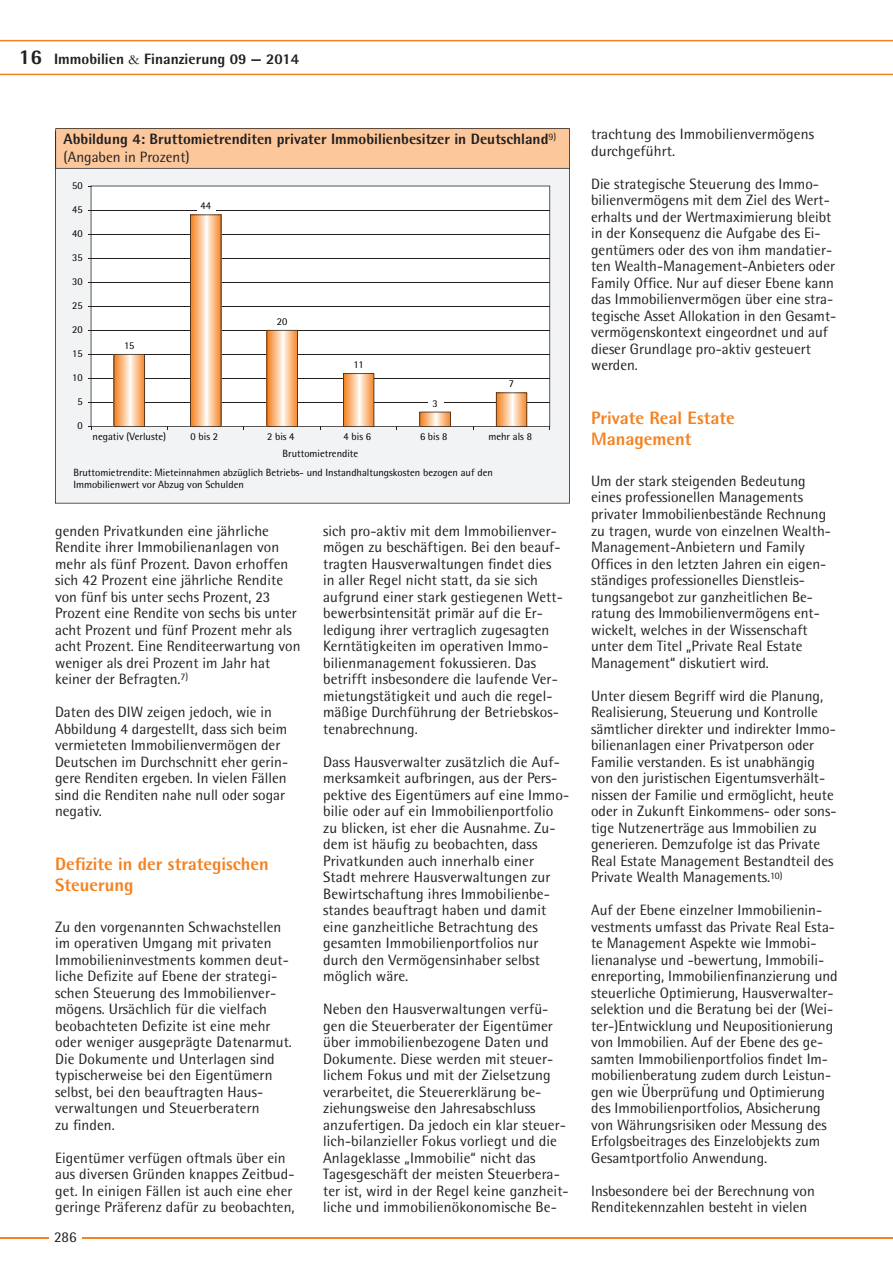
<style>
.page{position:relative;width:893px;height:1274px;background:#fff}
.page>*{position:absolute;margin:0;border:0;box-sizing:border-box;transform-origin:0 0}
.t1{font:800 18px/21px "Rotis Semi Sans";color:#f58220}
.t2{font:15px/16.5px "Rotis Semi Sans";color:#231f20}
.t3{font:800 15px/18px "Rotis Semi Sans";color:#231f20}
.t4{font:10.5px/19px "Rotis Semi Sans";color:#000}
.s1{font-size:21px}
.s2{font-family:"Garamond";font-weight:400}
.s3{font-weight:400}
</style>
<div class="page">
<svg style="left:0;top:40px;width:892px;height:35px"></svg>
<hr style="left:0;top:1237px;width:892px;height:1px;background:#f58220">
<div style="left:49px;top:1221px;width:33px;height:31px;background:#fff"></div>
<svg style="left:55px;top:169px;width:515px;height:334px"></svg>
<svg style="left:55px;top:128px;width:515px;height:41px;background:#f2c096"></svg>
<p class="t3" style="left:19px;top:50px;width:281px"><span class="s1">16</span> Immobilien <span class="s2">&amp;</span> Finanzierung 09 — 2014</p>
<p class="t3" style="left:64px;top:130px;width:494px">Abbildung 4: Bruttomietrenditen privater Immobilienbesitzer in Deutschland<sup>9) </sup><span class="s3">(Angaben in Prozent)</span></p>
<p class="t4" style="left:72px;top:175px;width:12px">50</p>
<p class="t4" style="left:72px;top:199px;width:12px">45</p>
<p class="t4" style="left:72px;top:223px;width:12px">40</p>
<p class="t4" style="left:72px;top:247px;width:12px">35</p>
<p class="t4" style="left:72px;top:271px;width:12px">30</p>
<p class="t4" style="left:72px;top:295px;width:12px">25</p>
<p class="t4" style="left:72px;top:319px;width:12px">20</p>
<p class="t4" style="left:72px;top:343px;width:12px">15</p>
<p class="t4" style="left:72px;top:367px;width:12px">10</p>
<p class="t4" style="left:78px;top:391px;width:7px">5</p>
<p class="t4" style="left:78px;top:415px;width:7px">0</p>
<p class="t4" style="left:124px;top:335px;width:12px">15</p>
<p class="t4" style="left:200px;top:196px;width:12px">44</p>
<p class="t4" style="left:277px;top:311px;width:12px">20</p>
<p class="t4" style="left:353px;top:355px;width:12px">11</p>
<p class="t4" style="left:432px;top:393px;width:7px">3</p>
<p class="t4" style="left:509px;top:374px;width:7px">7</p>
<p class="t4" style="left:93px;top:427px;width:75px">negativ (Verluste)</p>
<p class="t4" style="left:191px;top:427px;width:29px">0 bis 2</p>
<p class="t4" style="left:267px;top:427px;width:29px">2 bis 4</p>
<p class="t4" style="left:343px;top:427px;width:29px">4 bis 6</p>
<p class="t4" style="left:420px;top:427px;width:29px">6 bis 8</p>
<p class="t4" style="left:488px;top:427px;width:45px">mehr als 8</p>
<p class="t4" style="left:73px;top:444px;width:421px;text-indent:209px">Bruttomietrendite<br>Bruttomietrendite: Mieteinnahmen abzüglich Betriebs- und Instandhaltungskosten bezogen auf den</p>
<p class="t4" style="left:73px;top:475px;width:172px">Immobilienwert vor Abzug von Schulden</p>
<p class="t2" style="left:55px;top:522px;width:247px">genden Privatkunden eine jährliche Rendite ihrer Immobilienanlagen von mehr als fünf Prozent. Davon erhoffen sich 42 Prozent eine jährliche Rendite von fünf bis unter sechs Prozent, 23<br>Prozent eine Rendite von sechs bis unter acht Prozent und fünf Prozent mehr als acht Prozent. Eine Renditeerwartung von weniger als drei Prozent im Jahr hat keiner der Befragten.<sup>7)</sup></p>
<p class="t2" style="left:55px;top:703px;width:234px">Daten des DIW zeigen jedoch, wie in Abbildung 4 dargestellt, dass sich beim vermieteten Immobilienvermögen der Deutschen im Durchschnitt eher gerin&shy;gere Renditen ergeben. In vielen Fällen sind die Renditen nahe null oder sogar negativ.</p>
<p class="t1" style="left:55px;top:853px;width:215px">Defizite in der strategischen<br>Steuerung</p>
<p class="t2" style="left:55px;top:918px;width:238px">Zu den vorgenannten Schwachstellen im operativen Umgang mit privaten Immobilieninvestments kommen deut&shy;liche Defizite auf Ebene der strategi&shy;schen Steuerung des Immobilienver&shy;mögens. Ursächlich für die vielfach beobachteten Defizite ist eine mehr oder weniger ausgeprägte Datenarmut.<br>Die Dokumente und Unterlagen sind typischerweise bei den Eigentümern selbst, bei den beauftragten Haus&shy;verwaltungen und Steuerberatern<br>zu finden.</p>
<p class="t2" style="left:55px;top:1149px;width:241px">Eigentümer verfügen oftmals über ein aus diversen Gründen knappes Zeitbud&shy;get. In einigen Fällen ist auch eine eher geringe Präferenz dafür zu beobachten,</p>
<p class="t2" style="left:54px;top:1228px;width:24px">286</p>
<p class="t2" style="left:55px;top:1231px;width:22px">xxx</p>
<p class="t2" style="left:323px;top:522px;width:241px">sich pro-aktiv mit dem Immobilienver&shy;mögen zu beschäftigen. Bei den beauf&shy;tragten Hausverwaltungen findet dies in aller Regel nicht statt, da sie sich aufgrund einer stark gestiegenen Wett&shy;bewerbsintensität primär auf die Er&shy;ledigung ihrer vertraglich zugesagten Kerntätigkeiten im operativen Immo&shy;bilienmanagement fokussieren. Das betrifft insbesondere die laufende Ver&shy;mietungstätigkeit und auch die regel&shy;mäßige Durchführung der Betriebskos&shy;tenabrechnung.</p>
<p class="t2" style="left:323px;top:753px;width:248px">Dass Hausverwalter zusätzlich die Auf&shy;merksamkeit aufbringen, aus der Pers&shy;pektive des Eigentümers auf eine Immo&shy;bilie oder auf ein Immobilienportfolio zu blicken, ist eher die Ausnahme. Zu&shy;dem ist häufig zu beobachten, dass Privatkunden auch innerhalb einer Stadt mehrere Hausverwaltungen zur Bewirtschaftung ihres Immobilienbe&shy;standes beauftragt haben und damit eine ganzheitliche Betrachtung des gesamten Immobilienportfolios nur durch den Vermögensinhaber selbst möglich wäre.</p>
<p class="t2" style="left:323px;top:1000px;width:247px">Neben den Hausverwaltungen verfü&shy;gen die Steuerberater der Eigentümer über immobilienbezogene Daten und Dokumente. Diese werden mit steuer&shy;lichem Fokus und mit der Zielsetzung verarbeitet, die Steuererklärung be&shy;ziehungsweise den Jahresabschluss anzufertigen. Da jedoch ein klar steuer&shy;lich-bilanzieller Fokus vorliegt und die Anlageklasse „Immobilie“ nicht das Tagesgeschäft der meisten Steuerbera&shy;ter ist, wird in der Regel keine ganzheit&shy;liche und immobilienökonomische Be-</p>
<p class="t2" style="left:591px;top:126px;width:224px">trachtung des Immobilienvermögens durchgeführt.</p>
<p class="t2" style="left:591px;top:175px;width:247px">Die strategische Steuerung des Immo&shy;bilienvermögens mit dem Ziel des Wert&shy;erhalts und der Wertmaximierung bleibt in der Konsequenz die Aufgabe des Ei&shy;gentümers oder des von ihm mandatier&shy;ten Wealth-Management-Anbieters oder Family Office. Nur auf dieser Ebene kann das Immobilienvermögen über eine stra&shy;tegische Asset Allokation in den Gesamt&shy;vermögenskontext eingeordnet und auf dieser Grundlage pro-aktiv gesteuert werden.</p>
<p class="t1" style="left:591px;top:407px;width:145px">Private Real Estate<br>Management</p>
<p class="t2" style="left:591px;top:472px;width:241px">Um der stark steigenden Bedeutung eines professionellen Managements privater Immobilienbestände Rechnung zu tragen, wurde von einzelnen Wealth-Management-Anbietern und Family Offices in den letzten Jahren ein eigen&shy;ständiges professionelles Dienstleis&shy;tungsangebot zur ganzheitlichen Be&shy;ratung des Immobilienvermögens ent&shy;wickelt, welches in der Wissenschaft unter dem Titel „Private Real Estate Management“ diskutiert wird.</p>
<p class="t2" style="left:591px;top:687px;width:247px">Unter diesem Begriff wird die Planung, Realisierung, Steuerung und Kontrolle sämtlicher direkter und indirekter Immo&shy;bilienanlagen einer Privatperson oder Familie verstanden. Es ist unabhängig von den juristischen Eigentumsverhält&shy;nissen der Familie und ermöglicht, heute oder in Zukunft Einkommens- oder sons&shy;tige Nutzenerträge aus Immobilien zu generieren. Demzufolge ist das Private Real Estate Management Bestandteil des Private Wealth Managements.<sup>10)</sup></p>
<p class="t2" style="left:591px;top:901px;width:248px">Auf der Ebene einzelner Immobilienin&shy;vestments umfasst das Private Real Esta&shy;te Management Aspekte wie Immobi&shy;lienanalyse und -bewertung, Immobili&shy;enreporting, Immobilienfinanzierung und steuerliche Optimierung, Hausverwalter&shy;selektion und die Beratung bei der (Wei&shy;ter-)Entwicklung und Neupositionierung von Immobilien. Auf der Ebene des ge&shy;samten Immobilienportfolios findet Im&shy;mobilienberatung zudem durch Leistun&shy;gen wie Überprüfung und Optimierung des Immobilienportfolios, Absicherung von Währungsrisiken oder Messung des Erfolgsbeitrages des Einzelobjekts zum Gesamtportfolio Anwendung.</p>
<p class="t2" style="left:591px;top:1182px;width:225px">Insbesondere bei der Berechnung von<br>Renditekennzahlen besteht in vielen</p>
</div>
